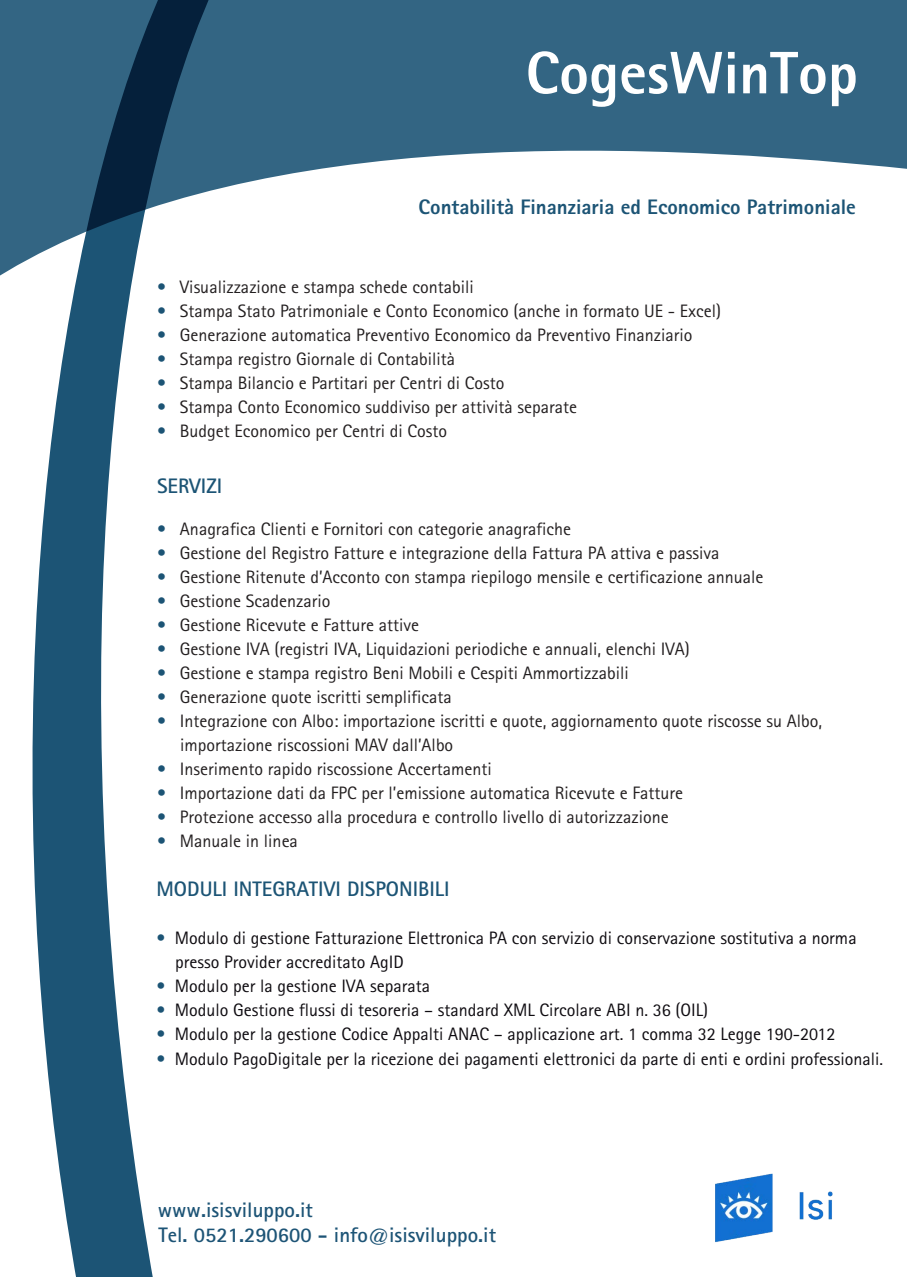
<style>
.page{position:relative;width:907px;height:1277px;background:#fff}
.page>*{position:absolute;margin:0;border:0;box-sizing:border-box;transform-origin:0 0}
.t1{font:800 60px "Rotis Sans Serif";color:#fff}
.t2{font:700 21px/25.5px "Rotis Sans Serif";color:#1d5476}
.t3{font:800 21px "Rotis Sans Serif";color:#1c5475}
.t4{font:700 21px "Rotis Sans Serif";color:#1c5475}
.t5{font:18px/24px "Rotis Sans Serif";color:#231f20}
.t6{font:18px/24px "Rotis Sans Serif";color:#0e0b10}
.s1{color:#1c5475}
</style>
<div class="page">
<svg style="left:32px;top:284px;width:121px;height:993px;fill:#1c5475"></svg>
<svg style="left:0;top:0;width:907px;height:284px;fill:#336583"></svg>
<svg style="left:0;top:0;width:8px;height:8px"></svg>
<svg style="left:899px;top:0;width:8px;height:8px"></svg>
<img style="left:715px;top:1173px;width:118px;height:70px">
<h1 class="t1" style="left:526px;top:35px;width:334px">CogesWinTop</h1>
<p class="t3" style="left:419px;top:194px;width:439px">Contabilità Finanziaria ed Economico Patrimoniale</p>
<p class="t5" style="left:157px;top:275px;width:318px"><span class="s1">•</span> Visualizzazione e stampa schede contabili</p>
<p class="t5" style="left:157px;top:299px;width:566px"><span class="s1">•</span> Stampa Stato Patrimoniale e Conto Economico (anche in formato UE - Excel)</p>
<p class="t5" style="left:157px;top:323px;width:537px"><span class="s1">•</span> Generazione automatica Preventivo Economico da Preventivo Finanziario</p>
<p class="t5" style="left:157px;top:347px;width:300px"><span class="s1">•</span> Stampa registro Giornale di Contabilità</p>
<p class="t5" style="left:157px;top:371px;width:349px"><span class="s1">•</span> Stampa Bilancio e Partitari per Centri di Costo</p>
<p class="t5" style="left:157px;top:395px;width:422px"><span class="s1">•</span> Stampa Conto Economico suddiviso per attività separate</p>
<p class="t5" style="left:157px;top:419px;width:292px"><span class="s1">•</span> Budget Economico per Centri di Costo</p>
<p class="t4" style="left:157px;top:472px;width:67px">SERVIZI</p>
<p class="t5" style="left:157px;top:516px;width:416px"><span class="s1">•</span> Anagrafica Clienti e Fornitori con categorie anagrafiche</p>
<p class="t5" style="left:157px;top:540px;width:564px"><span class="s1">•</span> Gestione del Registro Fatture e integrazione della Fattura PA attiva e passiva</p>
<p class="t5" style="left:157px;top:564px;width:608px"><span class="s1">•</span> Gestione Ritenute d’Acconto con stampa riepilogo mensile e certificazione annuale</p>
<p class="t5" style="left:157px;top:588px;width:175px"><span class="s1">•</span> Gestione Scadenzario</p>
<p class="t5" style="left:157px;top:612px;width:264px"><span class="s1">•</span> Gestione Ricevute e Fatture attive</p>
<p class="t5" style="left:157px;top:636px;width:534px"><span class="s1">•</span> Gestione IVA (registri IVA, Liquidazioni periodiche e annuali, elenchi IVA)</p>
<p class="t5" style="left:157px;top:660px;width:473px"><span class="s1">•</span> Gestione e stampa registro Beni Mobili e Cespiti Ammortizzabili</p>
<p class="t5" style="left:157px;top:684px;width:296px"><span class="s1">•</span> Generazione quote iscritti semplificata</p>
<p class="t5" style="left:180px;top:708px;width:643px;text-indent:-23px"><span class="s1">•</span> Integrazione con Albo: importazione iscritti e quote, aggiornamento quote riscosse su Albo, importazione riscossioni MAV dall’Albo</p>
<p class="t5" style="left:157px;top:756px;width:336px"><span class="s1">•</span> Inserimento rapido riscossione Accertamenti</p>
<p class="t5" style="left:157px;top:780px;width:528px"><span class="s1">•</span> Importazione dati da FPC per l’emissione automatica Ricevute e Fatture</p>
<p class="t5" style="left:157px;top:804px;width:513px"><span class="s1">•</span> Protezione accesso alla procedura e controllo livello di autorizzazione</p>
<p class="t5" style="left:157px;top:828px;width:142px"><span class="s1">•</span> Manuale in linea</p>
<p class="t4" style="left:156px;top:875px;width:295px">MODULI INTEGRATIVI DISPONIBILI</p>
<p class="t6" style="left:175px;top:925px;width:683px;text-indent:-19px"><span class="s1">•</span> Modulo di gestione Fatturazione Elettronica PA con servizio di conservazione sostitutiva a norma presso Provider accreditato AgID</p>
<p class="t6" style="left:156px;top:973px;width:275px"><span class="s1">•</span> Modulo per la gestione IVA separata</p>
<p class="t6" style="left:156px;top:997px;width:553px"><span class="s1">•</span> Modulo Gestione flussi di tesoreria – standard XML Circolare ABI n. 36 (OIL)</p>
<p class="t6" style="left:156px;top:1021px;width:680px"><span class="s1">•</span> Modulo per la gestione Codice Appalti ANAC – applicazione art. 1 comma 32 Legge 190-2012</p>
<p class="t6" style="left:156px;top:1046px;width:728px"><span class="s1">•</span> Modulo PagoDigitale per la ricezione dei pagamenti elettronici da parte di enti e ordini professionali.</p>
<p class="t2" style="left:158px;top:1196px;width:340px">www.isisviluppo.it<br>Tel. 0521.290600 - info@isisviluppo.it</p>
</div>
